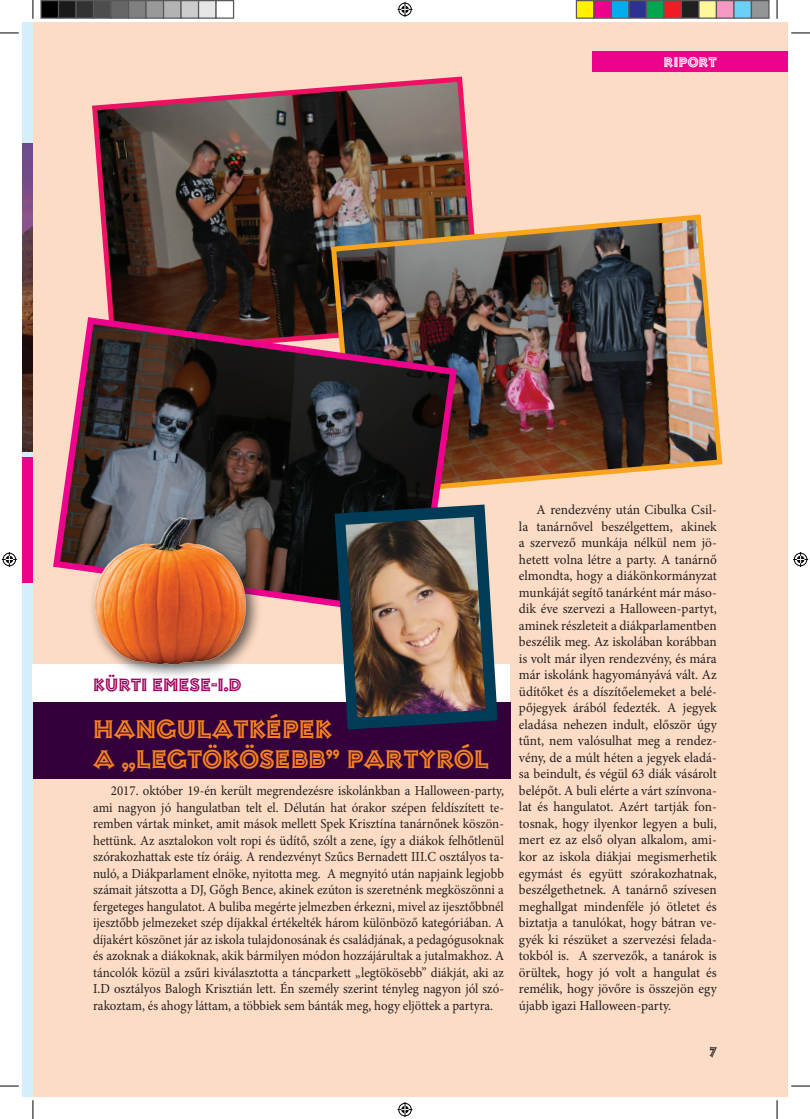
<style>
.page{position:relative;width:810px;height:1119px;background:#fff}
.page>*{position:absolute;margin:0;border:0;box-sizing:border-box;transform-origin:0 0}
.cimek{font:25px "Ashley Inline CE";color:#f58220}
.szerzo{font:17.5px "Ashley Inline CE";letter-spacing:-.005em;color:#9e015e;scale:.95 1}
.folyoszoveg{font:13.75px/16.5px "Minion Pro";color:#231f20;text-align:justify}
.folyoszoveg-2{font:13.75px/16.5px "Minion Pro";color:#231f20;text-align:justify;scale:.94 1}
.cimek-2{font:13.75px "Ashley Inline CE";color:#fff}
.t1{font:13.75px "Ashley Inline CE";color:#231f20;scale:.95 1}
</style>
<div class="page">
<div style="left:33px;top:22px;width:755px;height:1074px;background:#fddcc5"></div>
<div style="left:22px;top:22px;width:11px;height:1074px;background:#d4effb"></div>
<div style="left:592px;top:51px;width:196px;height:20px;background:#ed028c"></div>
<img style="left:92px;top:76px;width:381px;height:237px">
<img style="left:328px;top:212px;width:395px;height:276px">
<svg style="left:53px;top:313px;width:407px;height:294px"></svg>
<div style="left:33px;top:664px;width:477px;height:38px;background:#fff"></div>
<img style="left:22px;top:144px;width:11px;height:308px">
<div style="left:22px;top:457px;width:11px;height:126px;background:#ed028c"></div>
<div style="left:33px;top:701px;width:477px;height:77px;background:#34003c"></div>
<svg style="left:335px;top:504px;width:163px;height:225px;fill:#043b57"></svg>
<img style="left:346px;top:517px;width:140px;height:200px">
<img style="left:75px;top:492px;width:193px;height:184px">
<svg style="left:0;top:32px;width:19px;height:2px"></svg>
<svg style="left:791px;top:32px;width:19px;height:2px"></svg>
<svg style="left:0;top:1085px;width:19px;height:1px"></svg>
<svg style="left:791px;top:1085px;width:19px;height:1px"></svg>
<svg style="left:32px;top:0;width:2px;height:19px"></svg>
<svg style="left:32px;top:1100px;width:2px;height:18px"></svg>
<svg style="left:776px;top:0;width:2px;height:19px"></svg>
<svg style="left:776px;top:1100px;width:2px;height:18px"></svg>
<svg style="left:397px;top:2px;width:15px;height:15px"></svg>
<svg style="left:397px;top:1102px;width:15px;height:14px"></svg>
<svg style="left:2px;top:552px;width:15px;height:15px"></svg>
<svg style="left:793px;top:552px;width:15px;height:15px"></svg>
<div style="left:41px;top:1px;width:18px;height:17px;background:#000"></div>
<div style="left:40px;top:0;width:19px;height:19px;border:1px solid #595959"></div>
<div style="left:59px;top:1px;width:17px;height:17px;background:#1a1a1a"></div>
<div style="left:58px;top:0;width:19px;height:19px;border:1px solid #595959"></div>
<div style="left:76px;top:1px;width:18px;height:17px;background:#333"></div>
<div style="left:75px;top:0;width:19px;height:19px;border:1px solid #595959"></div>
<div style="left:94px;top:1px;width:17px;height:17px;background:#4d4d4d"></div>
<div style="left:93px;top:0;width:19px;height:19px;border:1px solid #595959"></div>
<div style="left:111px;top:1px;width:18px;height:17px;background:#666"></div>
<div style="left:110px;top:0;width:19px;height:19px;border:1px solid #595959"></div>
<div style="left:129px;top:1px;width:17px;height:17px;background:#808080"></div>
<div style="left:128px;top:0;width:19px;height:19px;border:1px solid #595959"></div>
<div style="left:146px;top:1px;width:18px;height:17px;background:#999"></div>
<div style="left:145px;top:0;width:19px;height:19px;border:1px solid #595959"></div>
<div style="left:164px;top:1px;width:17px;height:17px;background:#b3b3b3"></div>
<div style="left:163px;top:0;width:19px;height:19px;border:1px solid #595959"></div>
<div style="left:181px;top:1px;width:18px;height:17px;background:#ccc"></div>
<div style="left:180px;top:0;width:19px;height:19px;border:1px solid #595959"></div>
<div style="left:199px;top:1px;width:17px;height:17px;background:#e6e6e6"></div>
<div style="left:198px;top:0;width:19px;height:19px;border:1px solid #595959"></div>
<div style="left:215px;top:0;width:19px;height:19px;border:1px solid #595959"></div>
<div style="left:576px;top:1px;width:18px;height:17px;background:#fff101"></div>
<div style="left:576px;top:0;width:19px;height:19px;border:1px solid #595959"></div>
<div style="left:594px;top:1px;width:17px;height:17px;background:#ed028c"></div>
<div style="left:593px;top:0;width:19px;height:19px;border:1px solid #595959"></div>
<div style="left:611px;top:1px;width:18px;height:17px;background:#00aeef"></div>
<div style="left:611px;top:0;width:19px;height:19px;border:1px solid #595959"></div>
<div style="left:629px;top:1px;width:17px;height:17px;background:#2e3092"></div>
<div style="left:628px;top:0;width:19px;height:19px;border:1px solid #595959"></div>
<div style="left:646px;top:1px;width:18px;height:17px;background:#00a54f"></div>
<div style="left:646px;top:0;width:19px;height:19px;border:1px solid #595959"></div>
<div style="left:664px;top:1px;width:17px;height:17px;background:#ee1d23"></div>
<div style="left:663px;top:0;width:19px;height:19px;border:1px solid #595959"></div>
<div style="left:681px;top:1px;width:18px;height:17px;background:#231f20"></div>
<div style="left:681px;top:0;width:19px;height:19px;border:1px solid #595959"></div>
<div style="left:699px;top:1px;width:17px;height:17px;background:#fff79a"></div>
<div style="left:698px;top:0;width:19px;height:19px;border:1px solid #595959"></div>
<div style="left:716px;top:1px;width:18px;height:17px;background:#f499c2"></div>
<div style="left:716px;top:0;width:19px;height:19px;border:1px solid #595959"></div>
<div style="left:734px;top:1px;width:17px;height:17px;background:#6bcff6"></div>
<div style="left:733px;top:0;width:19px;height:19px;border:1px solid #595959"></div>
<div style="left:751px;top:1px;width:18px;height:17px;background:#939598"></div>
<div style="left:751px;top:0;width:19px;height:19px;border:1px solid #595959"></div>
<p class="cimek-2" style="left:663px;top:53px;width:55px">RIPORT</p>
<p class="szerzo" style="left:93px;top:673px;width:157px">KÜRTI EMESE-I.D</p>
<p class="cimek" style="left:93px;top:713px;width:240px">HANGULATKÉPEK</p>
<p class="cimek" style="left:93px;top:743px;width:397px">A „LEGTÖKÖSEBB” PARTYRÓL</p>
<p class="folyoszoveg-2" style="left:93px;top:782px;width:439px;text-indent:18px">2017. október 19-én került megrendezésre iskolánkban a Halloween-party, ami nagyon jó hangulatban telt el. Délután hat órakor szépen feldíszített te&shy;remben vártak minket, amit mások mellett Spek Krisztína tanárnőnek köszön&shy;hettünk. Az asztalokon volt ropi és üdítő, szólt a zene, így a diákok felhőtlenül szórakozhattak este tíz óráig. A rendezvényt Szűcs Bernadett III.C osztályos ta&shy;nuló, a Diákparlament elnöke, nyitotta meg. A megnyitó után napjaink legjobb számait játszotta a DJ, Gőgh Bence, akinek ezúton is szeretnénk megköszönni a fergeteges hangulatot. A buliba megérte jelmezben érkezni, mivel az ijesztőbbnél ijesztőbb jelmezeket szép díjakkal értékelték három különböző kategóriában. A díjakért köszönet jár az iskola tulajdonosának és családjának, a pedagógusoknak és azoknak a diákoknak, akik bármilyen módon hozzájárultak a jutalmakhoz. A táncolók közül a zsűri kiválasztotta a táncparkett „legtökösebb” diákját, aki az I.D osztályos Balogh Krisztián lett. Én személy szerint tényleg nagyon jól szó&shy;rakoztam, és ahogy láttam, a többiek sem bánták meg, hogy eljöttek a partyra.</p>
<p class="folyoszoveg" style="left:519px;top:501px;width:199px;text-indent:18px">A rendezvény után Cibulka Csil&shy;la tanárnővel beszélgettem, akinek a szervező munkája nélkül nem jö&shy;hetett volna létre a party. A tanárnő elmondta, hogy a diákönkormányzat munkáját segítő tanárként már máso&shy;dik éve szervezi a Halloween-partyt, aminek részleteit a diákparlamentben beszélik meg. Az iskolában korábban is volt már ilyen rendezvény, és mára már iskolánk hagyományává vált. Az üdítőket és a díszítőelemeket a belé&shy;pőjegyek árából fedezték. A jegyek eladása nehezen indult, először úgy tűnt, nem valósulhat meg a rendez&shy;vény, de a múlt héten a jegyek eladá&shy;sa beindult, és végül 63 diák vásárolt belépőt. A buli elérte a várt színvona&shy;lat és hangulatot. Azért tartják fon&shy;tosnak, hogy ilyenkor legyen a buli, mert ez az első olyan alkalom, ami&shy;kor az iskola diákjai megismerhetik egymást és együtt szórakozhatnak, beszélgethetnek. A tanárnő szívesen meghallgat mindenféle jó ötletet és biztatja a tanulókat, hogy bátran ve&shy;gyék ki részüket a szervezési felada&shy;tokból is. A szervezők, a tanárok is örültek, hogy jó volt a hangulat és remélik, hogy jövőre is összejön egy újabb igazi Halloween-party.</p>
<p class="t1" style="left:709px;top:1043px;width:10px">7</p>
</div>
